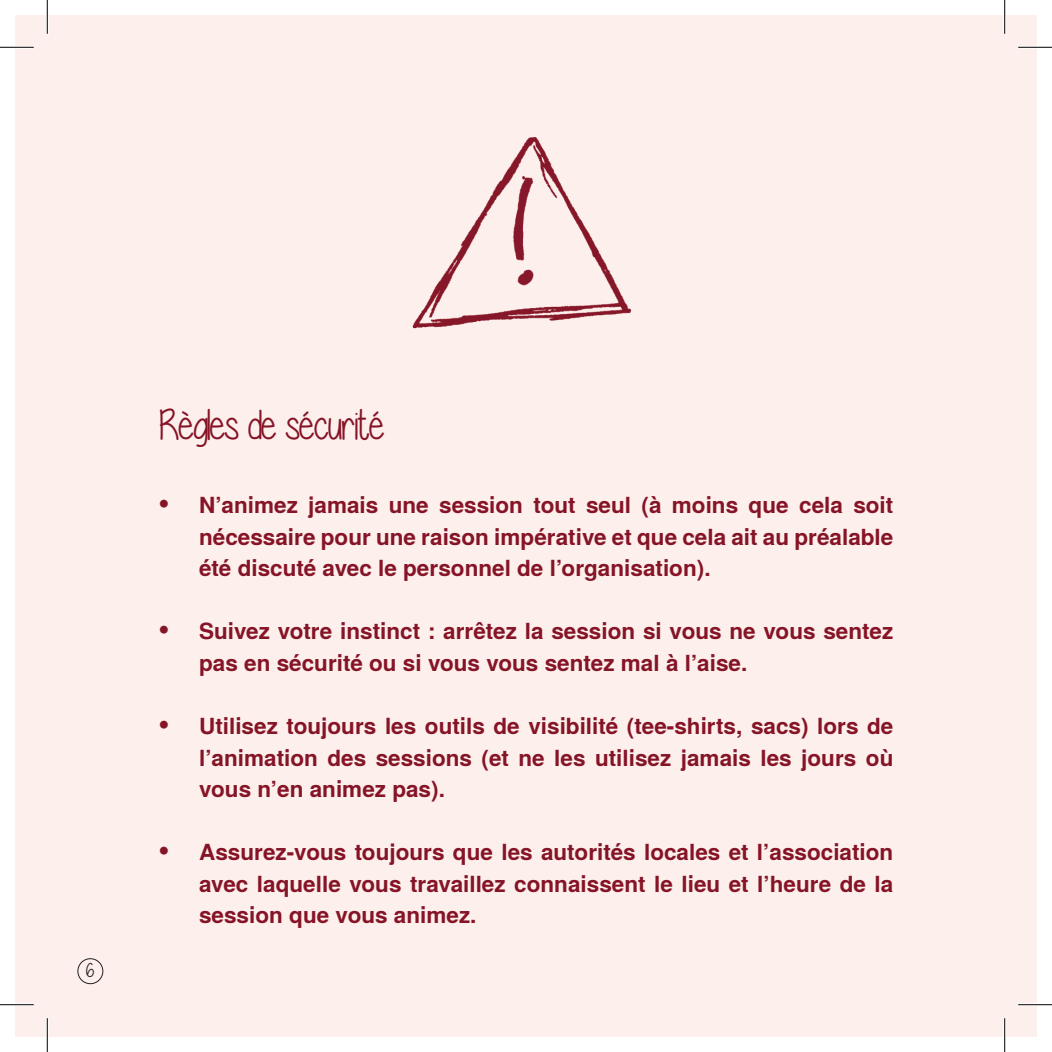
<style>
.page{position:relative;width:1052px;height:1052px;background:#fff}
.page>*{position:absolute;margin:0;border:0;box-sizing:border-box;transform-origin:0 0}
.t1{font:42.75px "expressionsofthesoul";letter-spacing:-.03em;color:#861427}
.t2{font:700 22.5px/31.5px "Te X Gyre Heros";color:#861427;text-align:justify}
.t3{font:20.25px "expressionsofthesoul";color:#231f20}
.s1{font-size:31.5px}
</style>
<div class="page">
<div style="left:15px;top:15px;width:1021px;height:1021px;background:#fdf0ec"></div>
<div style="left:78px;top:958px;width:25px;height:25px;border:1px solid #231f20;border-radius:50%"></div>
<img style="left:412px;top:137px;width:220px;height:192px">
<hr style="left:0;top:46px;width:34px;height:3px;background:#fff">
<hr style="left:1017px;top:46px;width:34px;height:3px;background:#fff">
<hr style="left:0;top:1003px;width:34px;height:2px;background:#fff">
<hr style="left:1017px;top:1003px;width:34px;height:2px;background:#fff">
<hr style="left:46px;top:0;width:3px;height:34px;background:#fff">
<hr style="left:46px;top:1017px;width:3px;height:34px;background:#fff">
<hr style="left:1003px;top:0;width:2px;height:34px;background:#fff">
<hr style="left:1003px;top:1017px;width:2px;height:34px;background:#fff">
<hr style="left:0;top:47px;width:34px;height:1px;background:#000">
<hr style="left:1017px;top:47px;width:34px;height:1px;background:#000">
<hr style="left:0;top:1004px;width:34px;height:1px;background:#000">
<hr style="left:1017px;top:1004px;width:34px;height:1px;background:#000">
<hr style="left:47px;top:0;width:1px;height:34px;background:#000">
<hr style="left:47px;top:1017px;width:1px;height:34px;background:#000">
<hr style="left:1004px;top:0;width:1px;height:34px;background:#000">
<hr style="left:1004px;top:1017px;width:1px;height:34px;background:#000">
<p class="t3" style="left:85px;top:959px;width:10px">6</p>
<p class="t1" style="left:158px;top:403px;width:228px">Règles de sécurité</p>
<p class="t2" style="left:199px;top:489px;width:695px;text-indent:-40px"><span class="s1">•</span> N’animez jamais une session tout seul (à moins que cela soit nécessaire pour une raison impérative et que cela ait au préalable été discuté avec le personnel de l’organisation).</p>
<p class="t2" style="left:199px;top:615px;width:695px;text-indent:-40px"><span class="s1">•</span> Suivez votre instinct : arrêtez la session si vous ne vous sentez pas en sécurité ou si vous vous sentez mal à l’aise.</p>
<p class="t2" style="left:199px;top:709px;width:695px;text-indent:-40px"><span class="s1">•</span> Utilisez toujours les outils de visibilité (tee-shirts, sacs) lors de l’animation des sessions (et ne les utilisez jamais les jours où vous n’en animez pas).</p>
<p class="t2" style="left:199px;top:835px;width:695px;text-indent:-40px"><span class="s1">•</span> Assurez-vous toujours que les autorités locales et l’association avec laquelle vous travaillez connaissent le lieu et l’heure de la session que vous animez.</p>
</div>
